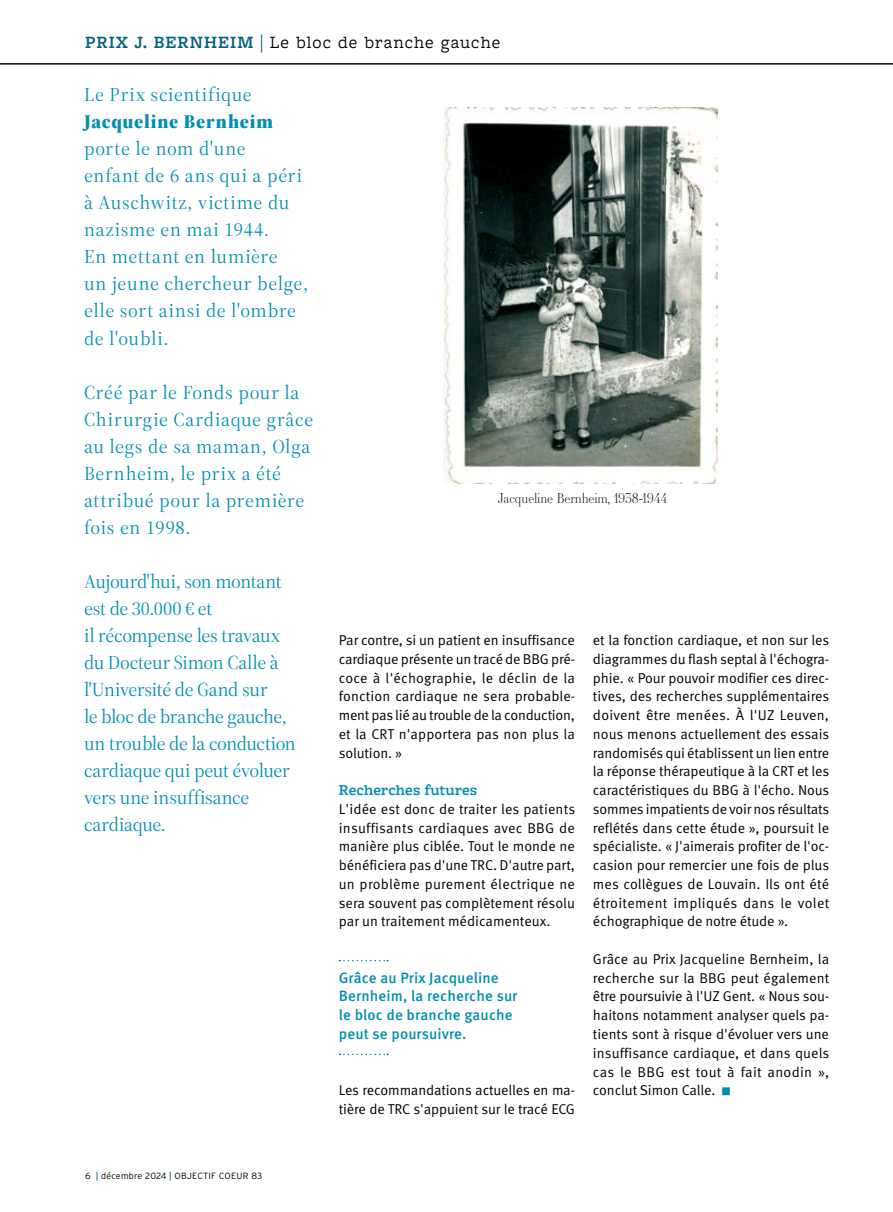
<style>
.page{position:relative;width:893px;height:1212px;background:#fff}
.page>*{position:absolute;margin:0;border:0;box-sizing:border-box;transform-origin:0 0}
.t1{font:19.5px/27px "Source Serif 4 Display";letter-spacing:-.015em;color:#008eb1}
.t2{font:19.5px/27px "Source Serif 4 Display";letter-spacing:.02em;color:#008eb1}
.t3{font:19.5px/27px "Source Serif 4 Display";letter-spacing:.04em;color:#008eb1}
.t4{font:19.5px "Source Serif 4 Display";letter-spacing:.05em;color:#008eb1}
.t5{font:900 19.5px "Source Serif 4 Display";letter-spacing:.035em;color:#008eb1}
.t6{font:18px "Freight Macro Pro";letter-spacing:.05em;color:#000}
.t7{font:600 15.75px "Freight Macro Pro";letter-spacing:.01em;color:#008eb1}
.t8{font:500 15px/18.8px "Meta Pro";letter-spacing:.01em;color:#008eb1}
.t9{font:14.25px/18.8px "Meta Pro Norm";letter-spacing:-.01em;color:#000;text-align:justify}
.t10{font:300 13.5px "Essonnes Display";letter-spacing:-.01em;color:#000}
.t11{font:300 9px "Interstate";letter-spacing:.02em;color:#000}
.s1{font-weight:600;color:#00627d}
.s2{font-family:"Source Serif 4 Display";font-weight:700;color:#00627d}
.s3{font-weight:400;color:#00627d}
.s4{font-size:10.5px;color:#008eb1}
</style>
<div class="page">
<hr style="left:0;top:64px;width:893px;height:1px;background:#000">
<svg style="left:339px;top:960px;width:49px;height:1px"></svg>
<svg style="left:339px;top:1054px;width:49px;height:1px"></svg>
<img style="left:444px;top:108px;width:274px;height:375px">
<p class="t6" style="left:85px;top:30px;width:417px"><span class="s1">PRIX J. BERNHEIM</span> <span class="s2">|</span> Le bloc de branche gauche</p>
<h1 class="t4" style="left:84px;top:82px;width:169px">Le Prix scientifique</h1>
<h1 class="t5" style="left:84px;top:108px;width:190px">Jacqueline Bernheim</h1>
<h1 class="t2" style="left:84px;top:135px;width:226px">porte le nom d'une<br>enfant de 6 ans qui a péri à Auschwitz, victime du nazisme en mai 1944.<br>En mettant en lumière<br>un jeune chercheur belge, elle sort ainsi de l'ombre de l'oubli.</h1>
<h1 class="t3" style="left:84px;top:378px;width:231px">Créé par le Fonds pour la<br>Chirurgie Cardiaque grâce au legs de sa maman, Olga<br>Bernheim, le prix a été attribué pour la première fois en 1998.</h1>
<h1 class="t1" style="left:84px;top:568px;width:213px">Aujourd'hui, son montant est de 30.000 € et<br>il récompense les travaux du Docteur Simon Calle à l'Université de Gand sur<br>le bloc de branche gauche, un trouble de la conduction cardiaque qui peut évoluer vers une insuffisance cardiaque.</h1>
<p class="t11" style="left:85px;top:1170px;width:179px">6 <span class="s3">|</span> décembre 2024 <span class="s3">|</span> OBJECTIF COEUR 83</p>
<p class="t10" style="left:497px;top:489px;width:171px">Jacqueline Bernheim, 1938-1944</p>
<p class="t9" style="left:339px;top:630px;width:238px">Par contre, si un patient en insuffisance cardiaque présente un tracé de BBG pré&shy;coce à l'échographie, le déclin de la fonction cardiaque ne sera probable&shy;ment pas lié au trouble de la conduction, et la CRT n'apportera pas non plus la solution. »</p>
<p class="t7" style="left:339px;top:779px;width:140px">Recherches futures</p>
<p class="t9" style="left:339px;top:799px;width:238px">L'idée est donc de traiter les patients insuffisants cardiaques avec BBG de manière plus ciblée. Tout le monde ne bénéficiera pas d'une TRC. D'autre part, un problème purement électrique ne sera souvent pas complètement résolu par un traitement médicamenteux.</p>
<p class="t8" style="left:339px;top:967px;width:180px">Grâce au Prix Jacqueline<br>Bernheim, la recherche sur le bloc de branche gauche peut se poursuivre.</p>
<p class="t9" style="left:339px;top:1080px;width:238px">Les recommandations actuelles en ma&shy;tière de TRC s'appuient sur le tracé ECG</p>
<p class="t9" style="left:593px;top:630px;width:238px">et la fonction cardiaque, et non sur les diagrammes du flash septal à l'échogra&shy;phie. « Pour pouvoir modifier ces direc&shy;tives, des recherches supplémentaires doivent être menées. À l'UZ Leuven, nous menons actuellement des essais randomisés qui établissent un lien entre la réponse thérapeutique à la CRT et les caractéristiques du BBG à l'écho. Nous sommes impatients de voir nos résultats reflétés dans cette étude », poursuit le spécialiste. « J'aimerais profiter de l'oc&shy;casion pour remercier une fois de plus mes collègues de Louvain. Ils ont été étroitement impliqués dans le volet échographique de notre étude ».</p>
<p class="t9" style="left:593px;top:949px;width:238px">Grâce au Prix Jacqueline Bernheim, la recherche sur la BBG peut également être poursuivie à l'UZ Gent. « Nous sou&shy;haitons notamment analyser quels pa&shy;tients sont à risque d'évoluer vers une insuffisance cardiaque, et dans quels cas le BBG est tout à fait anodin », conclut Simon Calle. <span class="s4">■</span></p>
</div>
